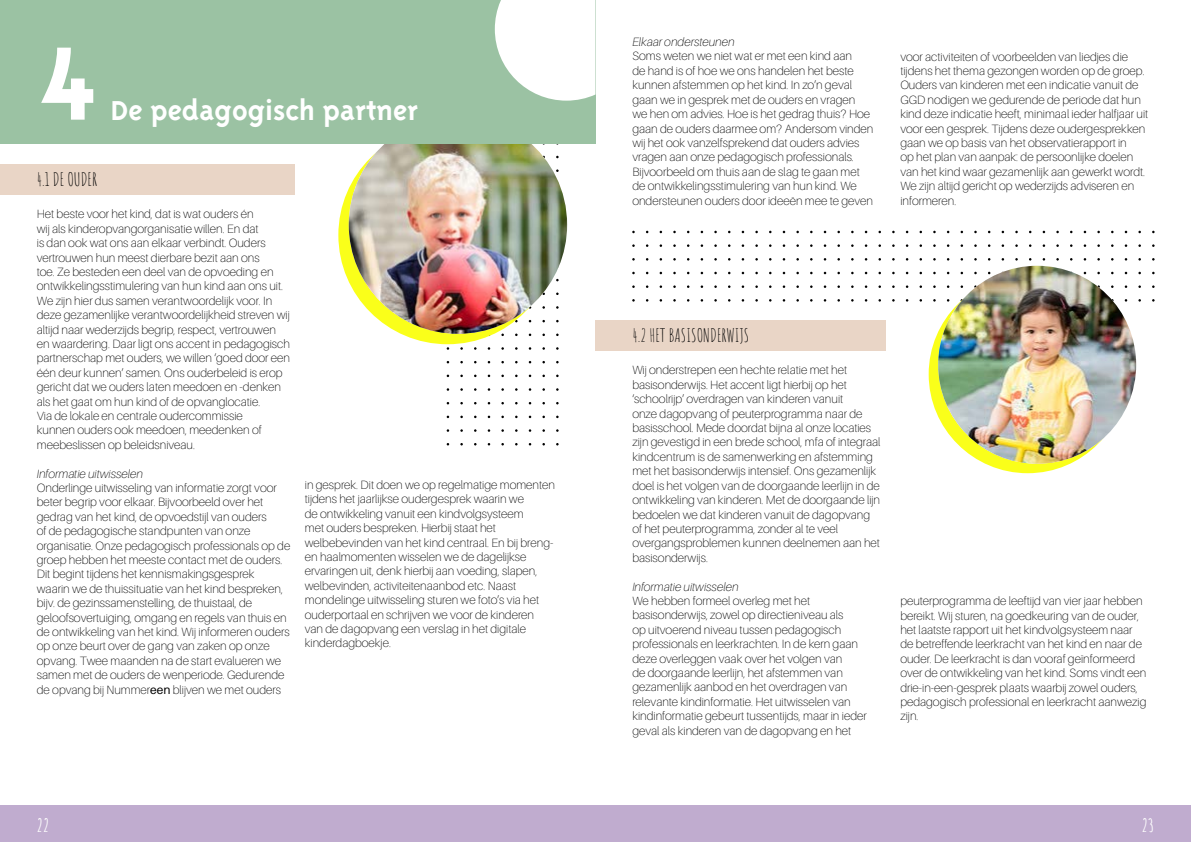
<style>
.page{position:relative;width:1191px;height:842px;background:#fff}
.page>*{position:absolute;margin:0;border:0;box-sizing:border-box;transform-origin:0 0}
.t1{font:120px "Triplex Bold Lining";color:#fff}
.t2{font:31.5px "Triplex Bold Lining";color:#fff}
.t3{font:18px "Amatic SC";color:#000}
.t4{font:700 18px "Amatic SC";color:#fff}
.t5{font:100 12px/14.4px "Aileron";color:#000}
.t6{font:italic 100 12px "Aileron";color:#000}
.s1{font-weight:400}
</style>
<div class="page">
<div style="left:0;top:805px;width:1191px;height:37px;background:#c0accf"></div>
<div style="left:0;top:164px;width:295px;height:31px;background:#e9d5c6"></div>
<div style="left:595px;top:321px;width:291px;height:30px;background:#e9d5c6"></div>
<div style="left:338px;top:126px;width:219px;height:218px;background:#faff1a;border-radius:50%"></div>
<img style="left:349px;top:143px;width:218px;height:191px">
<div style="left:0;top:0;width:595px;height:143px;background:#9bc2a3"></div>
<svg style="left:495px;top:0;width:100px;height:101px;background:#f2f7f3"></svg>
<div style="left:928px;top:275px;width:198px;height:198px;background:#faff1a;border-radius:50%"></div>
<img style="left:938px;top:266px;width:198px;height:198px;border-radius:99px">
<h1 class="t1" style="left:37px;top:15px;width:61px">4</h1>
<h2 class="t2" style="left:111px;top:92px;width:308px">De pedagogisch partner</h2>
<h3 class="t3" style="left:37px;top:166px;width:62px">4.1 DE OUDER</h3>
<p class="t5" style="left:37px;top:207px;width:255px">Het beste voor het kind, dat is wat ouders én<br>wij als kinderopvangorganisatie willen. En dat<br>is dan ook wat ons aan elkaar verbindt. Ouders vertrouwen hun meest dierbare bezit aan ons<br>toe. Ze besteden een deel van de opvoeding en ontwikkelingsstimulering van hun kind aan ons uit.<br>We zijn hier dus samen verantwoordelijk voor. In deze gezamenlijke verantwoordelijkheid streven wij altijd naar wederzijds begrip, respect, vertrouwen en waardering. Daar ligt ons accent in pedagogisch partnerschap met ouders, we willen ‘goed door een één deur kunnen’ samen. Ons ouderbeleid is erop gericht dat we ouders laten meedoen en -denken als het gaat om hun kind of de opvanglocatie.<br>Via de lokale en centrale oudercommissie<br>kunnen ouders ook meedoen, meedenken of meebeslissen op beleidsniveau.</p>
<p class="t6" style="left:37px;top:467px;width:108px">Informatie uitwisselen</p>
<p class="t5" style="left:37px;top:481px;width:255px">Onderlinge uitwisseling van informatie zorgt voor beter begrip voor elkaar. Bijvoorbeeld over het gedrag van het kind, de opvoedstijl van ouders<br>of de pedagogische standpunten van onze organisatie. Onze pedagogisch professionals op de groep hebben het meeste contact met de ouders.<br>Dit begint tijdens het kennismakingsgesprek waarin we de thuissituatie van het kind bespreken, bijv. de gezinssamenstelling, de thuistaal, de geloofsovertuiging, omgang en regels van thuis en de ontwikkeling van het kind. Wij informeren ouders op onze beurt over de gang van zaken op onze opvang. Twee maanden na de start evalueren we samen met de ouders de wenperiode. Gedurende de opvang bij Nummer<span class="s1">een</span> blijven we met ouders</p>
<p class="t5" style="left:305px;top:478px;width:252px">in gesprek. Dit doen we op regelmatige momenten tijdens het jaarlijkse oudergesprek waarin we<br>de ontwikkeling vanuit een kindvolgsysteem<br>met ouders bespreken. Hierbij staat het welbebevinden van het kind centraal. En bij breng&shy;en haalmomenten wisselen we de dagelijkse ervaringen uit, denk hierbij aan voeding, slapen, welbevinden, activiteitenaanbod etc. Naast mondelinge uitwisseling sturen we foto’s via het ouderportaal en schrijven we voor de kinderen van de dagopvang een verslag in het digitale kinderdagboekje.</p>
<p class="t6" style="left:632px;top:35px;width:104px">Elkaar ondersteunen</p>
<p class="t5" style="left:632px;top:49px;width:243px">Soms weten we niet wat er met een kind aan<br>de hand is of hoe we ons handelen het beste kunnen afstemmen op het kind. In zo’n geval gaan we in gesprek met de ouders en vragen<br>we hen om advies. Hoe is het gedrag thuis? Hoe gaan de ouders daarmee om? Andersom vinden wij het ook vanzelfsprekend dat ouders advies vragen aan onze pedagogisch professionals.<br>Bijvoorbeeld om thuis aan de slag te gaan met de ontwikkelingsstimulering van hun kind. We ondersteunen ouders door ideeën mee te geven</p>
<p class="t5" style="left:900px;top:49px;width:249px">voor activiteiten of voorbeelden van liedjes die tijdens het thema gezongen worden op de groep.<br>Ouders van kinderen met een indicatie vanuit de GGD nodigen we gedurende de periode dat hun kind deze indicatie heeft, minimaal ieder halfjaar uit voor een gesprek. Tijdens deze oudergesprekken gaan we op basis van het observatierapport in<br>op het plan van aanpak: de persoonlijke doelen van het kind waar gezamenlijk aan gewerkt wordt.<br>We zijn altijd gericht op wederzijds adviseren en informeren.</p>
<h3 class="t3" style="left:632px;top:322px;width:118px">4.2 HET BASISONDERWIJS</h3>
<p class="t5" style="left:632px;top:363px;width:250px">Wij onderstrepen een hechte relatie met het basisonderwijs. Het accent ligt hierbij op het ‘schoolrijp’ overdragen van kinderen vanuit<br>onze dagopvang of peuterprogramma naar de basisschool. Mede doordat bijna al onze locaties zijn gevestigd in een brede school, mfa of integraal kindcentrum is de samenwerking en afstemming met het basisonderwijs intensief. Ons gezamenlijk doel is het volgen van de doorgaande leerlijn in de ontwikkeling van kinderen. Met de doorgaande lijn bedoelen we dat kinderen vanuit de dagopvang of het peuterprogramma, zonder al te veel overgangsproblemen kunnen deelnemen aan het basisonderwijs.</p>
<p class="t6" style="left:632px;top:580px;width:108px">Informatie uitwisselen</p>
<p class="t5" style="left:632px;top:594px;width:236px">We hebben formeel overleg met het basisonderwijs, zowel op directieniveau als<br>op uitvoerend niveau tussen pedagogisch professionals en leerkrachten. In de kern gaan deze overleggen vaak over het volgen van<br>de doorgaande leerlijn, het afstemmen van gezamenlijk aanbod en het overdragen van relevante kindinformatie. Het uitwisselen van kindinformatie gebeurt tussentijds, maar in ieder geval als kinderen van de dagopvang en het</p>
<p class="t5" style="left:900px;top:594px;width:248px">peuterprogramma de leeftijd van vier jaar hebben bereikt. Wij sturen, na goedkeuring van de ouder, het laatste rapport uit het kindvolgsysteem naar de betreffende leerkracht van het kind en naar de ouder. De leerkracht is dan vooraf geïnformeerd over de ontwikkeling van het kind. Soms vindt een drie-in-een-gesprek plaats waarbij zowel ouders, pedagogisch professional en leerkracht aanwezig zijn.</p>
<h3 class="t4" style="left:37px;top:811px;width:14px">22</h3>
<h3 class="t4" style="left:1142px;top:811px;width:14px">23</h3>
</div>
